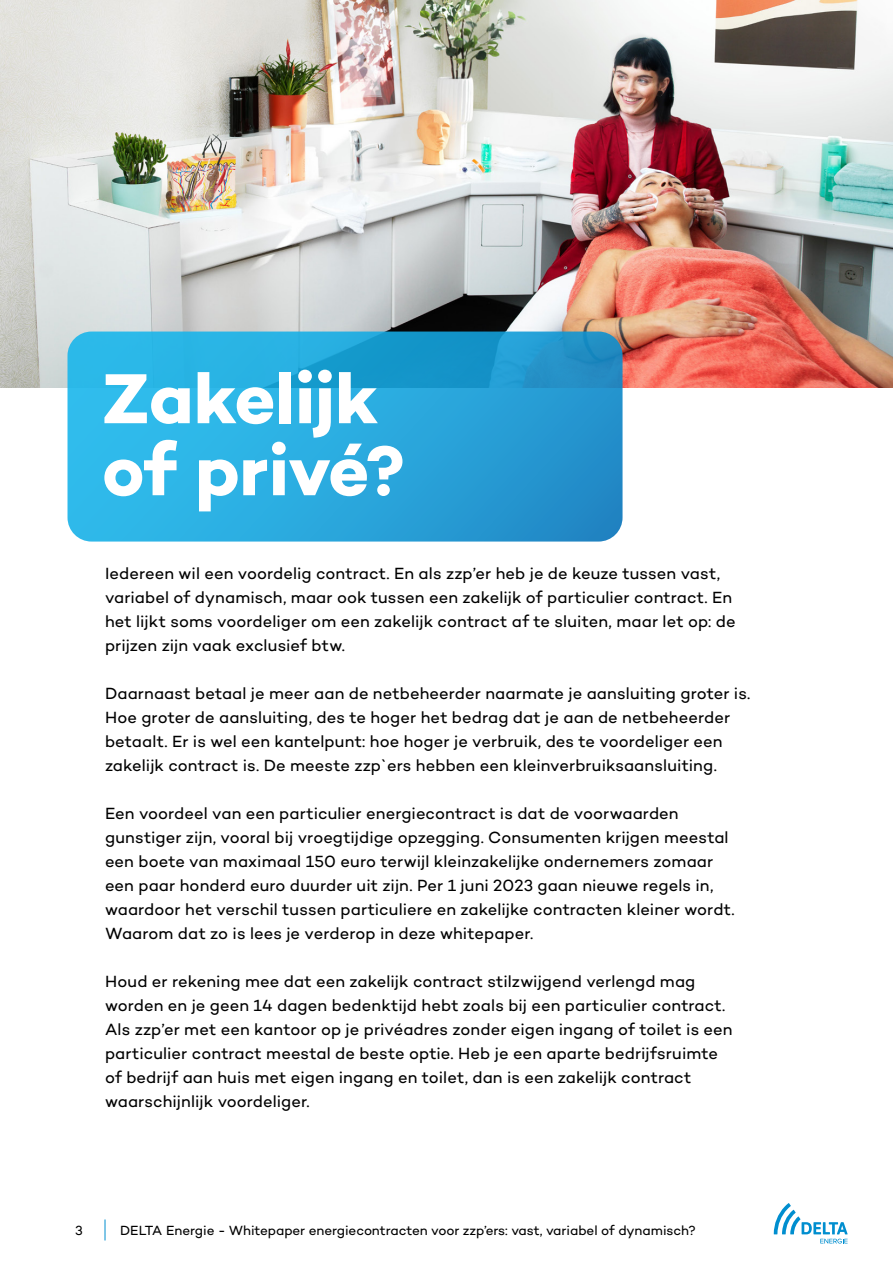
<style>
.page{position:relative;width:893px;height:1263px;background:#fff}
.page>*{position:absolute;margin:0;border:0;box-sizing:border-box;transform-origin:0 0}
.Heading_1_40pt_Lineh{font:700 72px/72px "Campton";letter-spacing:-.005em;color:#fff}
.t1{font:16.5px/24px "Campton";letter-spacing:.005em;color:#000}
.t2{font:13.5px "Campton";letter-spacing:-.005em;color:#000}
</style>
<div class="page">
<img style="left:0;top:0;width:893px;height:387px">
<svg style="left:68px;top:332px;width:554px;height:210px;background:#28a6db"></svg>
<svg style="left:774px;top:1203px;width:73px;height:40px"></svg>
<svg style="left:105px;top:1219px;width:1px;height:21px"></svg>
<p class="Heading_1_40pt_Lineh" style="left:102px;top:361px;width:304px">Zakelijk of privé?</p>
<p class="t1" style="left:105px;top:561px;width:632px">Iedereen wil een voordelig contract. En als zzp’er heb je de keuze tussen vast, variabel of dynamisch, maar ook tussen een zakelijk of particulier contract. En het lijkt soms voordeliger om een zakelijk contract af te sluiten, maar let op: de prijzen zijn vaak exclusief btw.</p>
<p class="t1" style="left:105px;top:681px;width:647px">Daarnaast betaal je meer aan de netbeheerder naarmate je aansluiting groter is.<br>Hoe groter de aansluiting, des te hoger het bedrag dat je aan de netbeheerder betaalt. Er is wel een kantelpunt: hoe hoger je verbruik, des te voordeliger een zakelijk contract is. De meeste zzp`ers hebben een kleinverbruiksaansluiting.</p>
<p class="t1" style="left:105px;top:801px;width:631px">Een voordeel van een particulier energiecontract is dat de voorwaarden gunstiger zijn, vooral bij vroegtijdige opzegging. Consumenten krijgen meestal een boete van maximaal 150 euro terwijl kleinzakelijke ondernemers zomaar een paar honderd euro duurder uit zijn. Per 1 juni 2023 gaan nieuwe regels in, waardoor het verschil tussen particuliere en zakelijke contracten kleiner wordt.<br>Waarom dat zo is lees je verderop in deze whitepaper.</p>
<p class="t1" style="left:105px;top:969px;width:629px">Houd er rekening mee dat een zakelijk contract stilzwijgend verlengd mag worden en je geen 14 dagen bedenktijd hebt zoals bij een particulier contract.<br>Als zzp’er met een kantoor op je privéadres zonder eigen ingang of toilet is een particulier contract meestal de beste optie. Heb je een aparte bedrijfsruimte of bedrijf aan huis met eigen ingang en toilet, dan is een zakelijk contract waarschijnlijk voordeliger.</p>
<p class="t2" style="left:75px;top:1221px;width:9px">3</p>
<p class="t2" style="left:120px;top:1221px;width:577px">DELTA Energie - Whitepaper energiecontracten voor zzp’ers: vast, variabel of dynamisch?</p>
</div>
